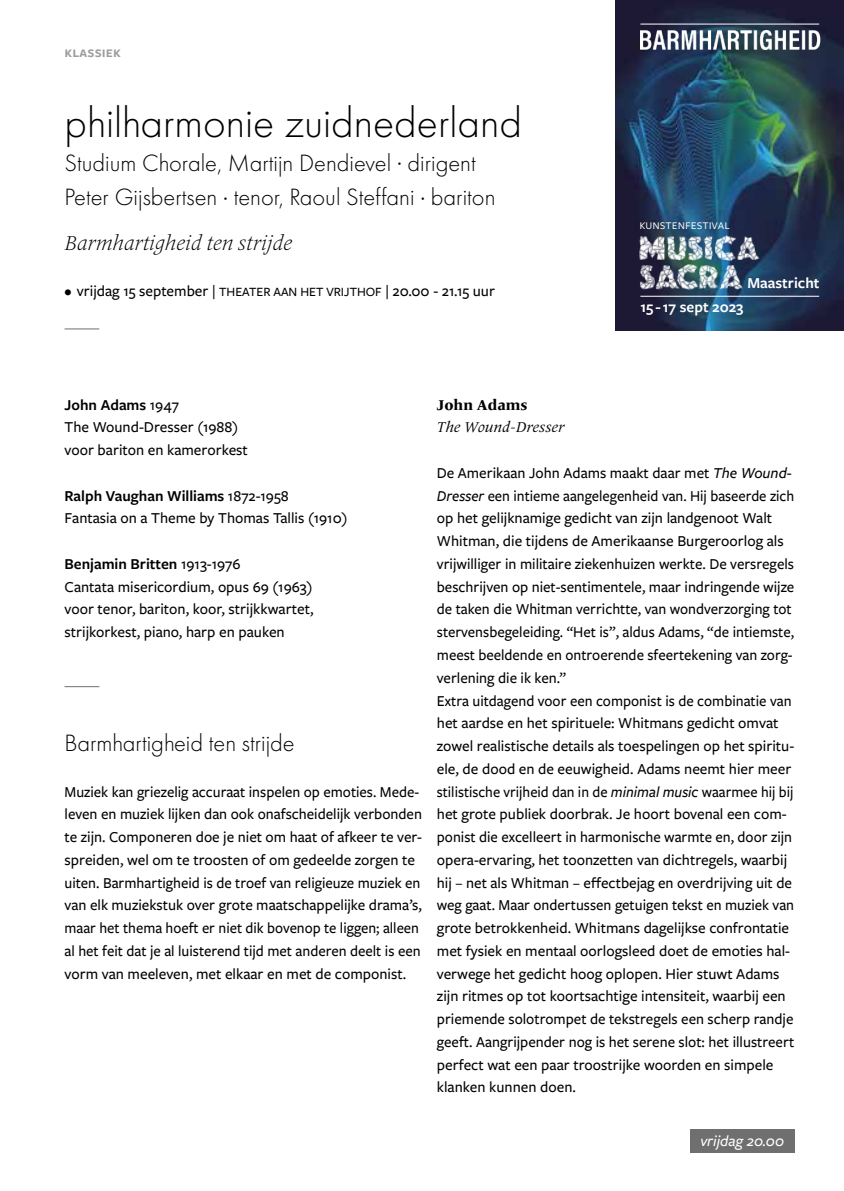
<style>
.page{position:relative;width:844px;height:1191px;background:#fff}
.page>*{position:absolute;margin:0;border:0;box-sizing:border-box;transform-origin:0 0}
.t1{font:300 43.75px "Futura PT";color:#000}
.t2{font:300 24.5px/34.1px "Futura PT";color:#000}
.t3{font:italic 300 21px "Frutiger Serif LT Pro";color:#000}
.t4{font:500 15.75px/22.8px "Freight Sans Pro";color:#000}
.t5{font:600 15.75px "Freight Sans Pro";color:#fff}
.t6{font:italic 500 15.75px "Freight Sans Pro";color:#fff}
.t7{font:600 15.75px "Freight Sans Pro";color:#9d9d9c}
.t8{font:italic 14.88px "Frutiger Serif LT Pro";color:#000}
.t9{font:800 14.88px "Frutiger Serif LT Pro";color:#000}
.t10{font:14px "Freight Sans Pro";color:#fff}
.s1{font-size:13.12px}
.s2{font-weight:600}
.s3{font-style:italic}
</style>
<div class="page">
<div style="left:690px;top:1129px;width:104px;height:24px;background:#706f6f"></div>
<hr style="left:64px;top:686px;width:35px;height:1px;background:#706f6f">
<hr style="left:64px;top:328px;width:35px;height:1px;background:#706f6f">
<img style="left:615px;top:0;width:228px;height:330px">
<hr style="left:640px;top:24px;width:179px;height:1px;background:#fff">
<img style="left:640px;top:30px;width:179px;height:20px">
<hr style="left:640px;top:296px;width:179px;height:1px;background:#fff">
<img style="left:639px;top:235px;width:120px;height:28px">
<img style="left:631px;top:262px;width:120px;height:28px">
<p class="t7" style="left:64px;top:41px;width:58px">klassiek</p>
<h1 class="t1" style="left:64px;top:97px;width:459px">philharmonie zuidnederland</h1>
<h2 class="t2" style="left:64px;top:146px;width:432px">Studium Chorale, Martijn Dendievel · dirigent<br>Peter Gijsbertsen · tenor, Raoul Steffani · bariton</h2>
<h3 class="t3" style="left:64px;top:231px;width:229px">Barmhartigheid ten strijde</h3>
<p class="t4" style="left:64px;top:279px;width:432px">• vrijdag 15 september | <span class="s1">THEATER AAN HET VRIJTHOF</span> | 20.00 - 21.15 uur</p>
<p class="t10" style="left:639px;top:215px;width:92px">kunstenfestival</p>
<p class="t5" style="left:747px;top:272px;width:73px">Maastricht</p>
<p class="t5" style="left:640px;top:296px;width:105px">15 - 17 sept 2023</p>
<p class="t4" style="left:64px;top:392px;width:185px"><span class="s2">John Adams</span> 1947<br>The Wound-Dresser (1988) voor bariton en kamerorkest</p>
<p class="t4" style="left:64px;top:483px;width:284px"><span class="s2">Ralph Vaughan Williams</span> 1872-1958<br>Fantasia on a Theme by Thomas Tallis (1910)</p>
<p class="t4" style="left:64px;top:552px;width:250px"><span class="s2">Benjamin Britten</span> 1913-1976<br>Cantata misericordium, opus 69 (1963) voor tenor, bariton, koor, strijkkwartet, strijkorkest, piano, harp en pauken</p>
<h2 class="t2" style="left:64px;top:726px;width:232px">Barmhartigheid ten strijde</h2>
<p class="t4" style="left:64px;top:779px;width:359px">Muziek kan griezelig accuraat inspelen op emoties. Mede&shy;leven en muziek lijken dan ook onafscheidelijk verbonden te zijn. Componeren doe je niet om haat of afkeer te ver&shy;spreiden, wel om te troosten of om gedeelde zorgen te uiten. Barmhartigheid is de troef van religieuze muziek en van elk muziekstuk over grote maatschappelijke drama’s, maar het thema hoeft er niet dik bovenop te liggen; alleen al het feit dat je al luisterend tijd met anderen deelt is een vorm van meeleven, met elkaar en met de componist.</p>
<p class="t9" style="left:437px;top:396px;width:92px">John Adams</p>
<p class="t8" style="left:437px;top:418px;width:129px">The Wound-Dresser</p>
<p class="t4" style="left:437px;top:461px;width:359px">De Amerikaan John Adams maakt daar met <span class="s3">The Wound-Dresser</span> een intieme aangelegenheid van. Hij baseerde zich op het gelijknamige gedicht van zijn landgenoot Walt Whitman, die tijdens de Amerikaanse Burgeroorlog als vrijwilliger in militaire ziekenhuizen werkte. De versregels beschrijven op niet-sentimentele, maar indringende wijze de taken die Whitman verrichtte, van wondverzorging tot stervensbegeleiding. “Het is”, aldus Adams, “de intiemste, meest beeldende en ontroerende sfeertekening van zorg&shy;verlening die ik ken.”<br>Extra uitdagend voor een componist is de combinatie van het aardse en het spirituele: Whitmans gedicht omvat zowel realistische details als toespelingen op het spiritu&shy;ele, de dood en de eeuwigheid. Adams neemt hier meer stilistische vrijheid dan in de <span class="s3">minimal music</span> waarmee hij bij het grote publiek doorbrak. Je hoort bovenal een com&shy;ponist die excelleert in harmonische warmte en, door zijn opera-ervaring, het toonzetten van dichtregels, waarbij hij – net als Whitman – effectbejag en overdrijving uit de weg gaat. Maar ondertussen getuigen tekst en muziek van grote betrokkenheid. Whitmans dagelijkse confrontatie met fysiek en mentaal oorlogsleed doet de emoties hal&shy;verwege het gedicht hoog oplopen. Hier stuwt Adams zijn ritmes op tot koortsachtige intensiteit, waarbij een priemende solotrompet de tekstregels een scherp randje geeft. Aangrijpender nog is het serene slot: het illustreert perfect wat een paar troostrijke woorden en simpele klanken kunnen doen.</p>
<p class="t6" style="left:700px;top:1130px;width:85px">vrijdag 20.00</p>
</div>
